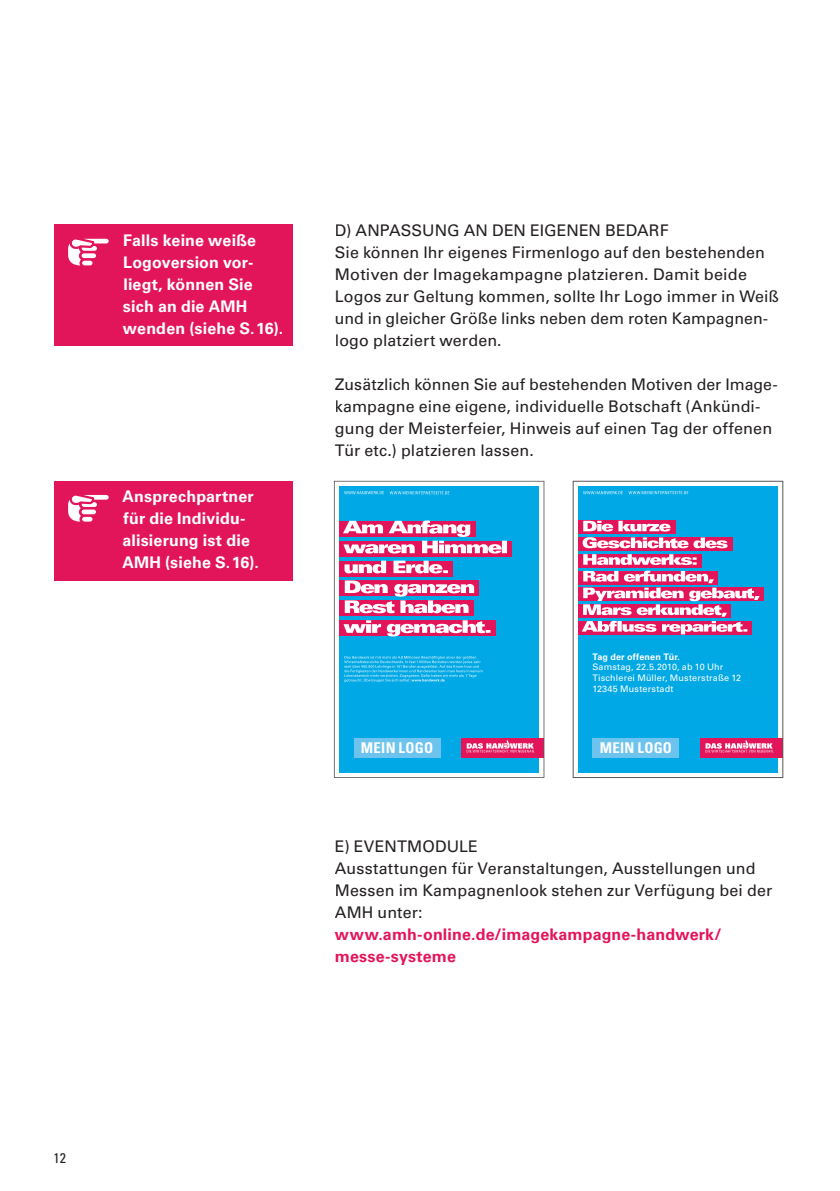
<style>
.page{position:relative;width:840px;height:1191px;background:#fff}
.page>*{position:absolute;margin:0;border:0;box-sizing:border-box;transform-origin:0 0}
.t1{font:16px/22px "Univers LT Std";letter-spacing:.005em;color:#231f20}
.t2{font:700 16px/22px "Univers LT Std";letter-spacing:.01em;color:#fff}
.t3{font:700 16px/22px "Univers LT Std";letter-spacing:.01em;color:#e3155a}
.t4{font:700 condensed 14.8px "Univers LT Std";letter-spacing:.015em;color:#fff}
.t5{font:condensed 14px "Univers LT Std";color:#231f20}
.t6{font:9px/10.8px "Univers LT Std";letter-spacing:.015em;color:#fff}
.t7{font:700 9px "Univers LT Std";letter-spacing:.02em;color:#fff}
</style>
<div class="page">
<div style="left:577px;top:486px;width:200px;height:286px;background:#00a9e5"></div>
<svg style="left:577px;top:521px;width:98px;height:13px"></svg>
<div style="left:577px;top:537px;width:155px;height:14px;background:#e3155a"></div>
<div style="left:577px;top:554px;width:123px;height:13px;background:#e3155a"></div>
<div style="left:577px;top:571px;width:140px;height:13px;background:#e3155a"></div>
<div style="left:577px;top:587px;width:186px;height:14px;background:#e3155a"></div>
<div style="left:577px;top:604px;width:153px;height:13px;background:#e3155a"></div>
<div style="left:577px;top:621px;width:174px;height:13px;background:#e3155a"></div>
<svg style="left:581px;top:554px;width:178px;height:80px"></svg>
<svg style="left:582px;top:537px;width:145px;height:11px"></svg>
<svg style="left:583px;top:521px;width:87px;height:10px"></svg>
<div style="left:700px;top:738px;width:82px;height:20px;background:#e3155a"></div>
<svg style="left:705px;top:740px;width:68px;height:12px"></svg>
<svg style="left:583px;top:491px;width:39px;height:3px"></svg>
<div style="left:572px;top:481px;width:210px;height:297px;border:1px solid #57585a"></div>
<div style="left:592px;top:738px;width:86px;height:20px;background:#6cc4ee"></div>
<svg style="left:628px;top:491px;width:60px;height:3px"></svg>
<svg style="left:334px;top:481px;width:210px;height:297px;background:#4d9dcd"></svg>
<div style="left:353px;top:738px;width:87px;height:20px;background:#6cc4ee"></div>
<svg style="left:344px;top:491px;width:105px;height:3px"></svg>
<div style="left:54px;top:481px;width:238px;height:99px;background:#e3155a"></div>
<svg style="left:68px;top:495px;width:41px;height:26px"></svg>
<div style="left:54px;top:225px;width:238px;height:121px;background:#e3155a"></div>
<svg style="left:68px;top:239px;width:41px;height:26px"></svg>
<p class="t2" style="left:123px;top:230px;width:162px">Falls keine weiße<br>Logoversion vor&shy;liegt, können Sie sich an die AMH wenden (siehe S. 16).</p>
<p class="t2" style="left:122px;top:486px;width:138px">Ansprechpartner für die Individu&shy;alisierung ist die<br>AMH (siehe S. 16).</p>
<p class="t1" style="left:334px;top:220px;width:445px">D) ANPASSUNG AN DEN EIGENEN BEDARF<br>Sie können Ihr eigenes Firmenlogo auf den bestehenden Motiven der Imagekampagne platzieren. Damit beide Logos zur Geltung kommen, sollte Ihr Logo immer in Weiß und in gleicher Größe links neben dem roten Kampagnen&shy;logo platziert werden.</p>
<p class="t1" style="left:334px;top:374px;width:444px">Zusätzlich können Sie auf bestehenden Motiven der Image&shy;kampagne eine eigene, individuelle Botschaft (Ankündi&shy;gung der Meisterfeier, Hinweis auf einen Tag der offenen Tür etc.) platzieren lassen.</p>
<p class="t4" style="left:361px;top:742px;width:74px">MEIN LOGO</p>
<p class="t7" style="left:592px;top:652px;width:89px">Tag der offenen Tür.</p>
<p class="t6" style="left:592px;top:662px;width:150px">Samstag, 22.5.2010, ab 10 Uhr<br>Tischlerei Müller, Musterstraße 12<br>12345 Musterstadt</p>
<p class="t4" style="left:599px;top:742px;width:74px">MEIN LOGO</p>
<p class="t1" style="left:334px;top:836px;width:438px">E) EVENTMODULE<br>Ausstattungen für Veranstaltungen, Ausstellungen und Messen im Kampagnenlook stehen zur Verfügung bei der AMH unter:</p>
<p class="t3" style="left:334px;top:924px;width:388px">www.amh-online.de/imagekampagne-handwerk/ messe-systeme</p>
<p class="t5" style="left:53px;top:1151px;width:14px">12</p>
</div>
